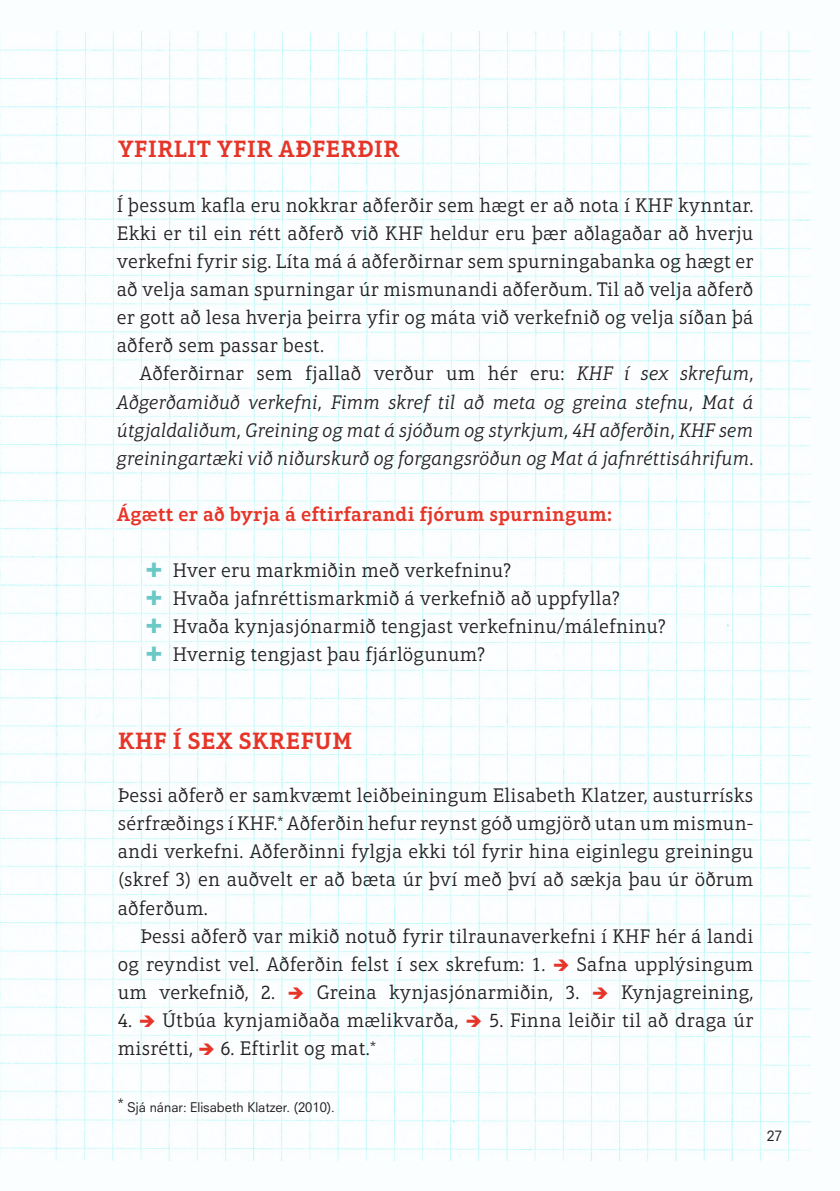
<style>
.page{position:relative;width:840px;height:1191px;background:#fff}
.page>*{position:absolute;margin:0;border:0;box-sizing:border-box;transform-origin:0 0}
.millifyrirsagnir{font:600 24px "Aptifer Slab LT Pro";letter-spacing:.025em;color:#e63528}
.Meginmál_-_ekkert_lí{font:300 20px/28px "Aptifer Slab LT Pro";letter-spacing:.01em;color:#231f20;text-align:justify}
.Meginmál_first_line{font:300 20px/28px "Aptifer Slab LT Pro";letter-spacing:.01em;color:#231f20;text-align:justify}
.Meginmál_first_line-2{font:italic 300 20px/28px "Aptifer Slab LT Pro";letter-spacing:.005em;color:#231f20;text-align:justify}
.Meginmál{font:600 20px "Aptifer Slab LT Pro";letter-spacing:.01em;color:#e63528}
.t1{font:14px "Neuzeit S";color:#231f20}
.heimildir_í_texta{font:13px "Neuzeit S";color:#231f20}
.s1{font-style:normal}
.s2{color:#e63528}
</style>
<div class="page">
<img style="left:0;top:31px;width:810px;height:1129px">
<div style="left:810px;top:0;width:29px;height:1175px;background:#fafeff"></div>
<div style="left:0;top:0;width:839px;height:30px;background:#fafeff"></div>
<div style="left:1px;top:1160px;width:838px;height:31px;background:#fafeff"></div>
<svg style="left:147px;top:562px;width:14px;height:15px"></svg>
<svg style="left:147px;top:590px;width:14px;height:15px"></svg>
<svg style="left:147px;top:618px;width:14px;height:15px"></svg>
<svg style="left:147px;top:647px;width:14px;height:14px"></svg>
<p class="millifyrirsagnir" style="left:118px;top:135px;width:283px">YFIRLIT YFIR AÐFERÐIR</p>
<p class="Meginmál_-_ekkert_lí" style="left:117px;top:191px;width:637px">Í þessum kafla eru nokkrar aðferðir sem hægt er að nota í KHF kynntar.<br>Ekki er til ein rétt aðferð við KHF heldur eru þær aðlagaðar að hverju verkefni fyrir sig. Líta má á aðferðirnar sem spurningabanka og hægt er að velja saman spurningar úr mismunandi aðferðum. Til að velja aðferð er gott að lesa hverja þeirra yfir og máta við verkefnið og velja síðan þá aðferð sem passar best.</p>
<p class="Meginmál_first_line-2" style="left:117px;top:360px;width:637px;text-indent:23px"><span class="s1">Aðferðirnar sem fjallað verður um hér eru:</span> KHF í sex skrefum<span class="s1">, </span>Aðgerðamiðuð verkefni<span class="s1">,</span> Fimm skref til að meta og greina stefnu<span class="s1">,</span> Mat á útgjaldaliðum<span class="s1">,</span> Greining og mat á sjóðum og styrkjum<span class="s1">,</span> 4H aðferðin<span class="s1">,</span> KHF sem greiningartæki við niðurskurð og forgangsröðun og Mat á jafnréttisáhrifum<span class="s1">.</span></p>
<p class="Meginmál" style="left:117px;top:502px;width:496px">Ágætt er að byrja á eftirfarandi fjórum spurningum:</p>
<p class="Meginmál_-_ekkert_lí" style="left:173px;top:556px;width:339px">Hver eru markmiðin með verkefninu?</p>
<p class="Meginmál_-_ekkert_lí" style="left:173px;top:584px;width:448px">Hvaða jafnréttismarkmið á verkefnið að uppfylla?</p>
<p class="Meginmál_-_ekkert_lí" style="left:173px;top:612px;width:494px">Hvaða kynjasjónarmið tengjast verkefninu/málefninu?</p>
<p class="Meginmál_-_ekkert_lí" style="left:173px;top:641px;width:313px">Hvernig tengjast þau fjárlögunum?</p>
<p class="millifyrirsagnir" style="left:118px;top:726px;width:235px">KHF Í SEX SKREFUM</p>
<p class="Meginmál_-_ekkert_lí" style="left:118px;top:781px;width:637px">Þessi aðferð er samkvæmt leiðbeiningum Elisabeth Klatzer, austurrísks sérfræðings í KHF.<sup>*</sup> Aðferðin hefur reynst góð umgjörð utan um mismun&shy;andi verkefni. Aðferðinni fylgja ekki tól fyrir hina eiginlegu greiningu (skref 3) en auðvelt er að bæta úr því með því að sækja þau úr öðrum aðferðum.</p>
<p class="Meginmál_first_line" style="left:118px;top:922px;width:636px;text-indent:23px">Þessi aðferð var mikið notuð fyrir tilraunaverkefni í KHF hér á landi og reyndist vel. Aðferðin felst í sex skrefum: 1. <span class="s2">➔</span> Safna upplýsingum um verkefnið, 2. <span class="s2">➔</span> Greina kynjasjónarmiðin, 3. <span class="s2">➔</span> Kynjagreining,</p>
<p class="Meginmál_first_line" style="left:118px;top:1006px;width:636px">4. <span class="s2">➔</span> Útbúa kynjamiðaða mælikvarða, <span class="s2">➔</span> 5. Finna leiðir til að draga úr misrétti, <span class="s2">➔</span> 6. Eftirlit og mat.<sup>*</sup></p>
<p class="heimildir_í_texta" style="left:118px;top:1099px;width:218px"><sup>*</sup> Sjá nánar: Elisabeth Klatzer. (2010).</p>
<p class="t1" style="left:766px;top:1127px;width:17px">27</p>
</div>
